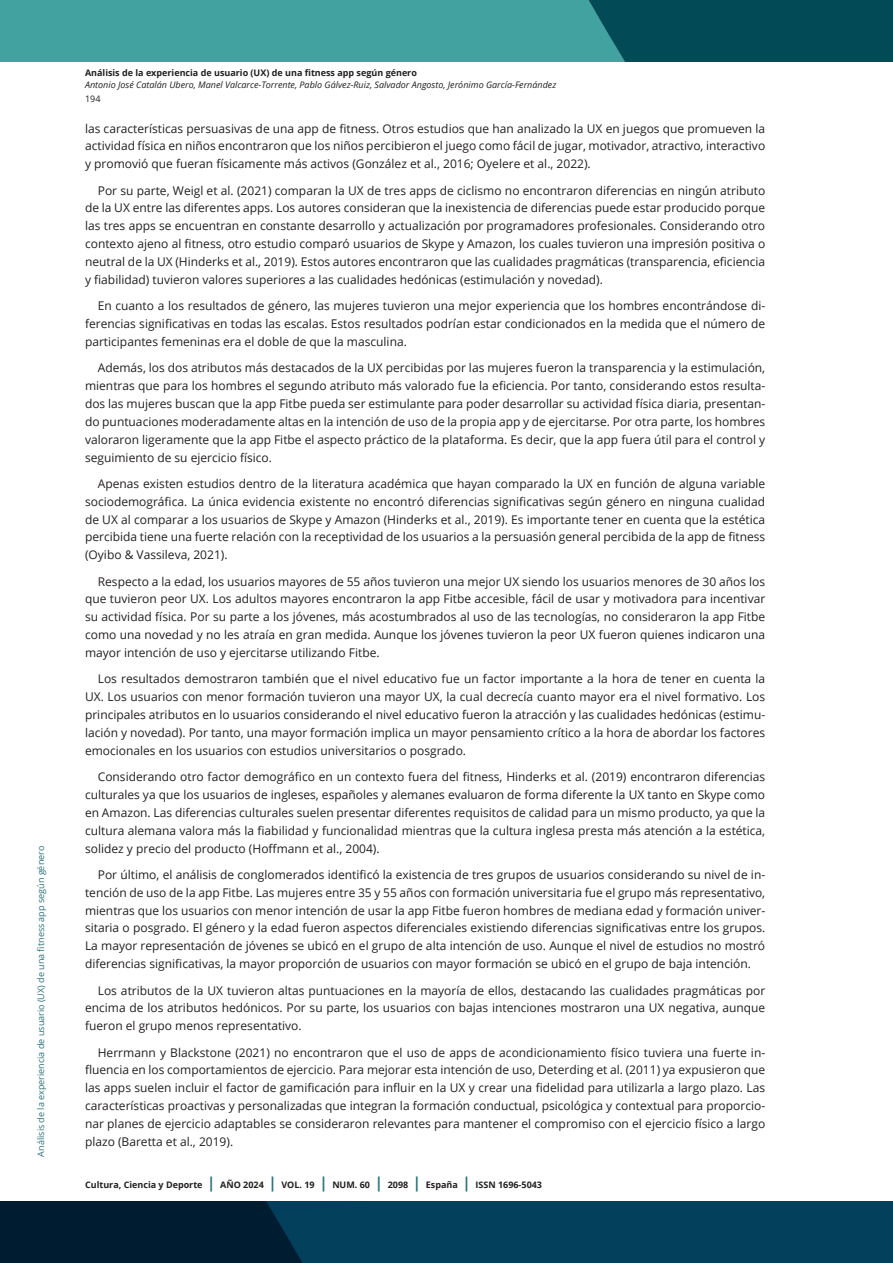
<style>
.page{position:relative;width:893px;height:1263px;background:#fff}
.page>*{position:absolute;margin:0;border:0;box-sizing:border-box;transform-origin:0 0}
.Cuerpo_de_texto_P{font:12px/17.9px "Open Sans";color:#231f20;text-align:justify}
.t1{font:700 9px "Open Sans";color:#231f20}
.t2{font:italic 9px "Open Sans";color:#231f20}
.t3{font:9px "Open Sans";color:#2c727a}
.t4{font:9px "Open Sans";color:#231f20}
.s1{font-size:15px;color:#2c727a}
</style>
<div class="page">
<svg style="left:0;top:1201px;width:893px;height:62px;background:#02344e"></svg>
<div style="left:0;top:0;width:893px;height:62px;background:#41a29f"></div>
<div style="left:589px;top:0;width:304px;height:62px;background:#024a56"></div>
<p class="t3" style="left:35px;top:1156px;width:312px;rotate:-90deg">Análisis de la experiencia de usuario (UX) de una fitness app según género</p>
<p class="t1" style="left:85px;top:67px;width:333px">Análisis de la experiencia de usuario (UX) de una fitness app según género</p>
<p class="t2" style="left:85px;top:79px;width:473px">Antonio José Catalán Ubero, Manel Valcarce-Torrente, Pablo Gálvez-Ruiz, Salvador Angosto, Jerónimo García-Fernández</p>
<p class="t4" style="left:85px;top:92px;width:17px">194</p>
<p class="Cuerpo_de_texto_P" style="left:85px;top:119px;width:682px">las características persuasivas de una app de fitness. Otros estudios que han analizado la UX en juegos que promueven la actividad física en niños encontraron que los niños percibieron el juego como fácil de jugar, motivador, atractivo, interactivo y promovió que fueran físicamente más activos (González et al., 2016; Oyelere et al., 2022).</p>
<p class="Cuerpo_de_texto_P" style="left:85px;top:181px;width:682px;text-indent:13px">Por su parte, Weigl et al. (2021) comparan la UX de tres apps de ciclismo no encontraron diferencias en ningún atributo de la UX entre las diferentes apps. Los autores consideran que la inexistencia de diferencias puede estar producido porque las tres apps se encuentran en constante desarrollo y actualización por programadores profesionales. Considerando otro contexto ajeno al fitness, otro estudio comparó usuarios de Skype y Amazon, los cuales tuvieron una impresión positiva o neutral de la UX (Hinderks et al., 2019). Estos autores encontraron que las cualidades pragmáticas (transparencia, eficiencia y fiabilidad) tuvieron valores superiores a las cualidades hedónicas (estimulación y novedad).</p>
<p class="Cuerpo_de_texto_P" style="left:85px;top:297px;width:682px;text-indent:13px">En cuanto a los resultados de género, las mujeres tuvieron una mejor experiencia que los hombres encontrándose di&shy;ferencias significativas en todas las escalas. Estos resultados podrían estar condicionados en la medida que el número de participantes femeninas era el doble de que la masculina.</p>
<p class="Cuerpo_de_texto_P" style="left:85px;top:359px;width:682px;text-indent:13px">Además, los dos atributos más destacados de la UX percibidas por las mujeres fueron la transparencia y la estimulación, mientras que para los hombres el segundo atributo más valorado fue la eficiencia. Por tanto, considerando estos resulta&shy;dos las mujeres buscan que la app Fitbe pueda ser estimulante para poder desarrollar su actividad física diaria, presentan&shy;do puntuaciones moderadamente altas en la intención de uso de la propia app y de ejercitarse. Por otra parte, los hombres valoraron ligeramente que la app Fitbe el aspecto práctico de la plataforma. Es decir, que la app fuera útil para el control y seguimiento de su ejercicio físico.</p>
<p class="Cuerpo_de_texto_P" style="left:85px;top:474px;width:682px;text-indent:13px">Apenas existen estudios dentro de la literatura académica que hayan comparado la UX en función de alguna variable sociodemográfica. La única evidencia existente no encontró diferencias significativas según género en ninguna cualidad de UX al comparar a los usuarios de Skype y Amazon (Hinderks et al., 2019). Es importante tener en cuenta que la estética percibida tiene una fuerte relación con la receptividad de los usuarios a la persuasión general percibida de la app de fitness (Oyibo &amp; Vassileva, 2021).</p>
<p class="Cuerpo_de_texto_P" style="left:85px;top:572px;width:682px;text-indent:13px">Respecto a la edad, los usuarios mayores de 55 años tuvieron una mejor UX siendo los usuarios menores de 30 años los que tuvieron peor UX. Los adultos mayores encontraron la app Fitbe accesible, fácil de usar y motivadora para incentivar su actividad física. Por su parte a los jóvenes, más acostumbrados al uso de las tecnologías, no consideraron la app Fitbe como una novedad y no les atraía en gran medida. Aunque los jóvenes tuvieron la peor UX fueron quienes indicaron una mayor intención de uso y ejercitarse utilizando Fitbe.</p>
<p class="Cuerpo_de_texto_P" style="left:85px;top:670px;width:682px;text-indent:13px">Los resultados demostraron también que el nivel educativo fue un factor importante a la hora de tener en cuenta la UX. Los usuarios con menor formación tuvieron una mayor UX, la cual decrecía cuanto mayor era el nivel formativo. Los principales atributos en lo usuarios considerando el nivel educativo fueron la atracción y las cualidades hedónicas (estimu&shy;lación y novedad). Por tanto, una mayor formación implica un mayor pensamiento crítico a la hora de abordar los factores emocionales en los usuarios con estudios universitarios o posgrado.</p>
<p class="Cuerpo_de_texto_P" style="left:85px;top:767px;width:682px;text-indent:13px">Considerando otro factor demográfico en un contexto fuera del fitness, Hinderks et al. (2019) encontraron diferencias culturales ya que los usuarios de ingleses, españoles y alemanes evaluaron de forma diferente la UX tanto en Skype como en Amazon. Las diferencias culturales suelen presentar diferentes requisitos de calidad para un mismo producto, ya que la cultura alemana valora más la fiabilidad y funcionalidad mientras que la cultura inglesa presta más atención a la estética, solidez y precio del producto (Hoffmann et al., 2004).</p>
<p class="Cuerpo_de_texto_P" style="left:85px;top:865px;width:682px;text-indent:13px">Por último, el análisis de conglomerados identificó la existencia de tres grupos de usuarios considerando su nivel de in&shy;tención de uso de la app Fitbe. Las mujeres entre 35 y 55 años con formación universitaria fue el grupo más representativo, mientras que los usuarios con menor intención de usar la app Fitbe fueron hombres de mediana edad y formación univer&shy;sitaria o posgrado. El género y la edad fueron aspectos diferenciales existiendo diferencias significativas entre los grupos.<br>La mayor representación de jóvenes se ubicó en el grupo de alta intención de uso. Aunque el nivel de estudios no mostró diferencias significativas, la mayor proporción de usuarios con mayor formación se ubicó en el grupo de baja intención.</p>
<p class="Cuerpo_de_texto_P" style="left:85px;top:981px;width:682px;text-indent:13px">Los atributos de la UX tuvieron altas puntuaciones en la mayoría de ellos, destacando las cualidades pragmáticas por encima de los atributos hedónicos. Por su parte, los usuarios con bajas intenciones mostraron una UX negativa, aunque fueron el grupo menos representativo.</p>
<p class="Cuerpo_de_texto_P" style="left:85px;top:1043px;width:682px;text-indent:13px">Herrmann y Blackstone (2021) no encontraron que el uso de apps de acondicionamiento físico tuviera una fuerte in&shy;fluencia en los comportamientos de ejercicio. Para mejorar esta intención de uso, Deterding et al. (2011) ya expusieron que las apps suelen incluir el factor de gamificación para influir en la UX y crear una fidelidad para utilizarla a largo plazo. Las características proactivas y personalizadas que integran la formación conductual, psicológica y contextual para proporcio&shy;nar planes de ejercicio adaptables se consideraron relevantes para mantener el compromiso con el ejercicio físico a largo plazo (Baretta et al., 2019).</p>
<p class="t1" style="left:85px;top:1179px;width:458px">Cultura, Ciencia y Deporte <span class="s1">|</span> AÑO 2024 <span class="s1">|</span> VOL. 19 <span class="s1">|</span> NUM. 60 <span class="s1">|</span> 2098 <span class="s1">|</span> España <span class="s1">|</span> ISSN 1696-5043</p>
</div>
